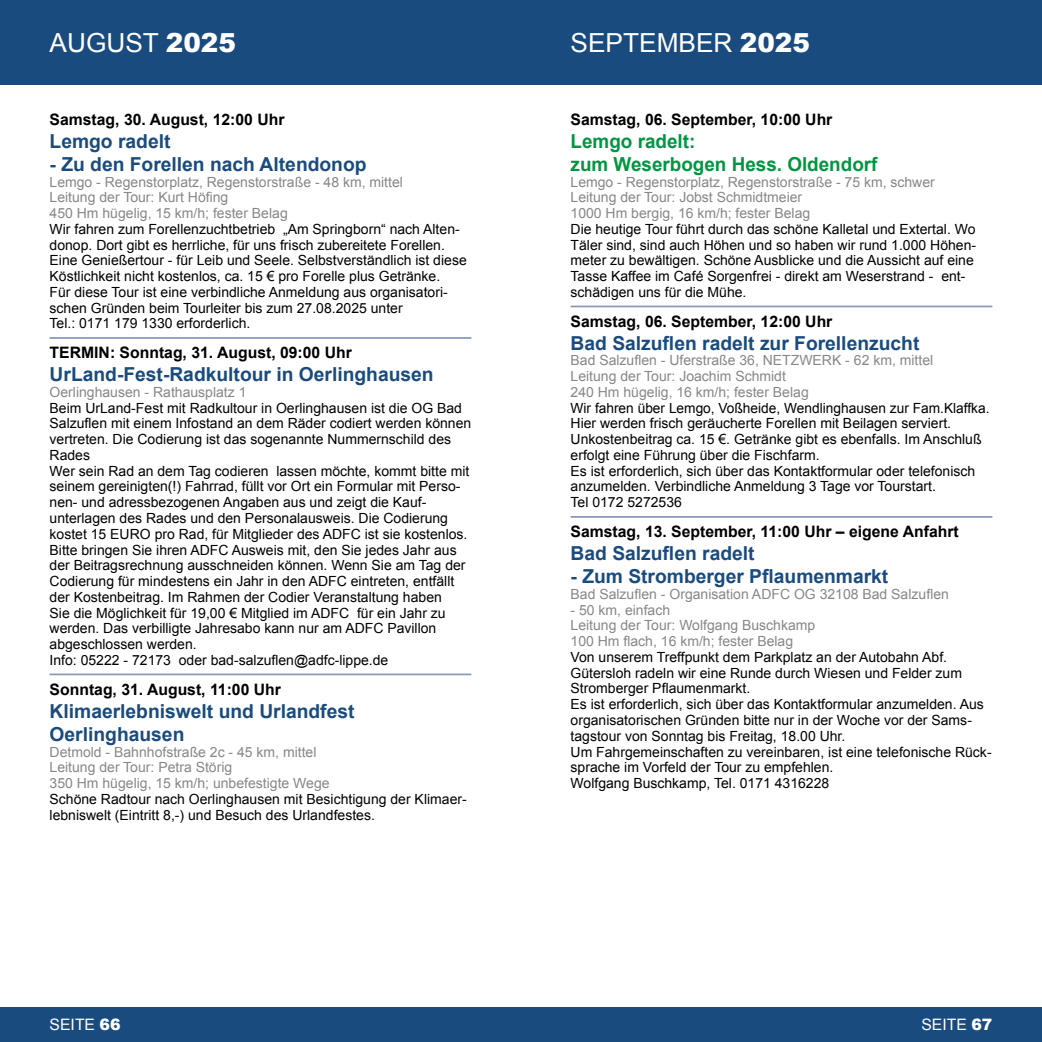
<style>
.page{position:relative;width:1042px;height:1042px;background:#fff}
.page>*{position:absolute;margin:0;border:0;box-sizing:border-box;transform-origin:0 0}
.t1{font:26.25px "Arial";color:#fff}
.t2{font:700 19.25px/23.1px "Arial";color:#1a4b7e}
.t3{font:700 19.25px/23.1px "Arial";color:#009641}
.t4{font:700 15.75px "Arial";color:#000}
.t5{font:15.75px "Arial";color:#fff}
.t6{font:14px/15.8px "Arial";color:#000}
.t7{font:14px/15.8px "Arial";color:#878787}
.s1{font-weight:900}
</style>
<div class="page">
<div style="left:0;top:1007px;width:521px;height:35px;background:#1a4b7e"></div>
<div style="left:0;top:0;width:521px;height:84px;background:#1a4b7e"></div>
<div style="left:521px;top:0;width:521px;height:84px;background:#1a4b7e"></div>
<div style="left:521px;top:1007px;width:521px;height:35px;background:#1a4b7e"></div>
<hr style="left:570px;top:306px;width:422px;height:1px;background:#8a98ba">
<hr style="left:570px;top:516px;width:422px;height:2px;background:#8a98ba">
<hr style="left:50px;top:337px;width:421px;height:2px;background:#8a98ba">
<hr style="left:50px;top:673px;width:421px;height:2px;background:#8a98ba">
<h1 class="t1" style="left:50px;top:25px;width:188px">AUGUST <span class="s1">2025</span></h1>
<h1 class="t1" style="left:570px;top:25px;width:241px">SEPTEMBER <span class="s1">2025</span></h1>
<p class="t4" style="left:50px;top:109px;width:236px">Samstag, 30. August, 12:00 Uhr</p>
<h2 class="t2" style="left:50px;top:130px;width:122px">Lemgo radelt</h2>
<h2 class="t2" style="left:50px;top:153px;width:318px">- Zu den Forellen nach Altendonop</h2>
<p class="t7" style="left:50px;top:174px;width:355px">Lemgo - Regenstorplatz, Regenstorstraße - 48 km, mittel<br>Leitung der Tour: Kurt Höfing<br>450 Hm hügelig, 15 km/h; fester Belag</p>
<p class="t6" style="left:50px;top:221px;width:419px">Wir fahren zum Forellenzuchtbetrieb „Am Springborn“ nach Alten&shy;donop. Dort gibt es herrliche, für uns frisch zubereitete Forellen.<br>Eine Genießertour - für Leib und Seele. Selbstverständlich ist diese Köstlichkeit nicht kostenlos, ca. 15 € pro Forelle plus Getränke.<br>Für diese Tour ist eine verbindliche Anmeldung aus organisatori&shy;schen Gründen beim Tourleiter bis zum 27.08.2025 unter<br>Tel.: 0171 179 1330 erforderlich.</p>
<p class="t4" style="left:50px;top:342px;width:304px">TERMIN: Sonntag, 31. August, 09:00 Uhr</p>
<h2 class="t2" style="left:50px;top:363px;width:385px">UrLand-Fest-Radkultour in Oerlinghausen</h2>
<p class="t7" style="left:50px;top:384px;width:198px">Oerlinghausen - Rathausplatz 1</p>
<p class="t6" style="left:50px;top:400px;width:423px">Beim UrLand-Fest mit Radkultour in Oerlinghausen ist die OG Bad Salzuflen mit einem Infostand an dem Räder codiert werden können vertreten. Die Codierung ist das sogenannte Nummernschild des Rades<br>Wer sein Rad an dem Tag codieren lassen möchte, kommt bitte mit seinem gereinigten(!) Fahrrad, füllt vor Ort ein Formular mit Perso&shy;nen- und adressbezogenen Angaben aus und zeigt die Kauf&shy;unterlagen des Rades und den Personalausweis. Die Codierung kostet 15 EURO pro Rad, für Mitglieder des ADFC ist sie kostenlos.<br>Bitte bringen Sie ihren ADFC Ausweis mit, den Sie jedes Jahr aus der Beitragsrechnung ausschneiden können. Wenn Sie am Tag der Codierung für mindestens ein Jahr in den ADFC eintreten, entfällt der Kostenbeitrag. Im Rahmen der Codier Veranstaltung haben<br>Sie die Möglichkeit für 19,00 € Mitglied im ADFC für ein Jahr zu werden. Das verbilligte Jahresabo kann nur am ADFC Pavillon abgeschlossen werden.<br>Info: 05222 - 72173 oder bad-salzuflen@adfc-lippe.de</p>
<p class="t4" style="left:50px;top:678px;width:233px">Sonntag, 31. August, 11:00 Uhr</p>
<h2 class="t2" style="left:50px;top:700px;width:306px">Klimaerlebniswelt und Urlandfest<br>Oerlinghausen</h2>
<p class="t7" style="left:50px;top:744px;width:281px">Detmold - Bahnhofstraße 2c - 45 km, mittel<br>Leitung der Tour: Petra Störig<br>350 Hm hügelig, 15 km/h; unbefestigte Wege</p>
<p class="t6" style="left:50px;top:791px;width:419px">Schöne Radtour nach Oerlinghausen mit Besichtigung der Klimaer&shy;lebniswelt (Eintritt 8,-) und Besuch des Urlandfestes.</p>
<p class="t4" style="left:570px;top:109px;width:263px">Samstag, 06. September, 10:00 Uhr</p>
<h2 class="t3" style="left:570px;top:130px;width:308px">Lemgo radelt:<br>zum Weserbogen Hess. Oldendorf</h2>
<p class="t7" style="left:570px;top:174px;width:366px">Lemgo - Regenstorplatz, Regenstorstraße - 75 km, schwer<br>Leitung der Tour: Jobst Schmidtmeier<br>1000 Hm bergig, 16 km/h; fester Belag</p>
<p class="t6" style="left:570px;top:221px;width:407px">Die heutige Tour führt durch das schöne Kalletal und Extertal. Wo Täler sind, sind auch Höhen und so haben wir rund 1.000 Höhen&shy;meter zu bewältigen. Schöne Ausblicke und die Aussicht auf eine Tasse Kaffee im Café Sorgenfrei - direkt am Weserstrand - ent&shy;schädigen uns für die Mühe.</p>
<p class="t4" style="left:570px;top:311px;width:263px">Samstag, 06. September, 12:00 Uhr</p>
<h2 class="t2" style="left:570px;top:332px;width:350px">Bad Salzuflen radelt zur Forellenzucht</h2>
<p class="t7" style="left:570px;top:353px;width:364px">Bad Salzuflen - Uferstraße 36, NETZWERK - 62 km, mittel<br>Leitung der Tour: Joachim Schmidt<br>240 Hm hügelig, 16 km/h; fester Belag</p>
<p class="t6" style="left:570px;top:400px;width:420px">Wir fahren über Lemgo, Voßheide, Wendlinghausen zur Fam.Klaffka.<br>Hier werden frisch geräucherte Forellen mit Beilagen serviert.<br>Unkostenbeitrag ca. 15 €. Getränke gibt es ebenfalls. Im Anschluß erfolgt eine Führung über die Fischfarm.<br>Es ist erforderlich, sich über das Kontaktformular oder telefonisch anzumelden. Verbindliche Anmeldung 3 Tage vor Tourstart.<br>Tel 0172 5272536</p>
<p class="t4" style="left:570px;top:521px;width:390px">Samstag, 13. September, 11:00 Uhr – eigene Anfahrt</p>
<h2 class="t2" style="left:570px;top:542px;width:185px">Bad Salzuflen radelt</h2>
<h2 class="t2" style="left:570px;top:565px;width:319px">- Zum Stromberger Pflaumenmarkt</h2>
<p class="t7" style="left:570px;top:586px;width:380px">Bad Salzuflen - Organisation ADFC OG 32108 Bad Salzuflen</p>
<p class="t7" style="left:570px;top:602px;width:246px">- 50 km, einfach<br>Leitung der Tour: Wolfgang Buschkamp<br>100 Hm flach, 16 km/h; fester Belag</p>
<p class="t6" style="left:570px;top:649px;width:422px">Von unserem Treffpunkt dem Parkplatz an der Autobahn Abf.<br>Gütersloh radeln wir eine Runde durch Wiesen und Felder zum Stromberger Pflaumenmarkt.<br>Es ist erforderlich, sich über das Kontaktformular anzumelden. Aus organisatorischen Gründen bitte nur in der Woche vor der Sams&shy;tagstour von Sonntag bis Freitag, 18.00 Uhr.<br>Um Fahrgemeinschaften zu vereinbaren, ist eine telefonische Rück&shy;sprache im Vorfeld der Tour zu empfehlen.<br>Wolfgang Buschkamp, Tel. 0171 4316228</p>
<p class="t5" style="left:50px;top:1014px;width:72px">SEITE <span class="s1">66</span></p>
<p class="t5" style="left:921px;top:1014px;width:72px">SEITE <span class="s1">67</span></p>
</div>
